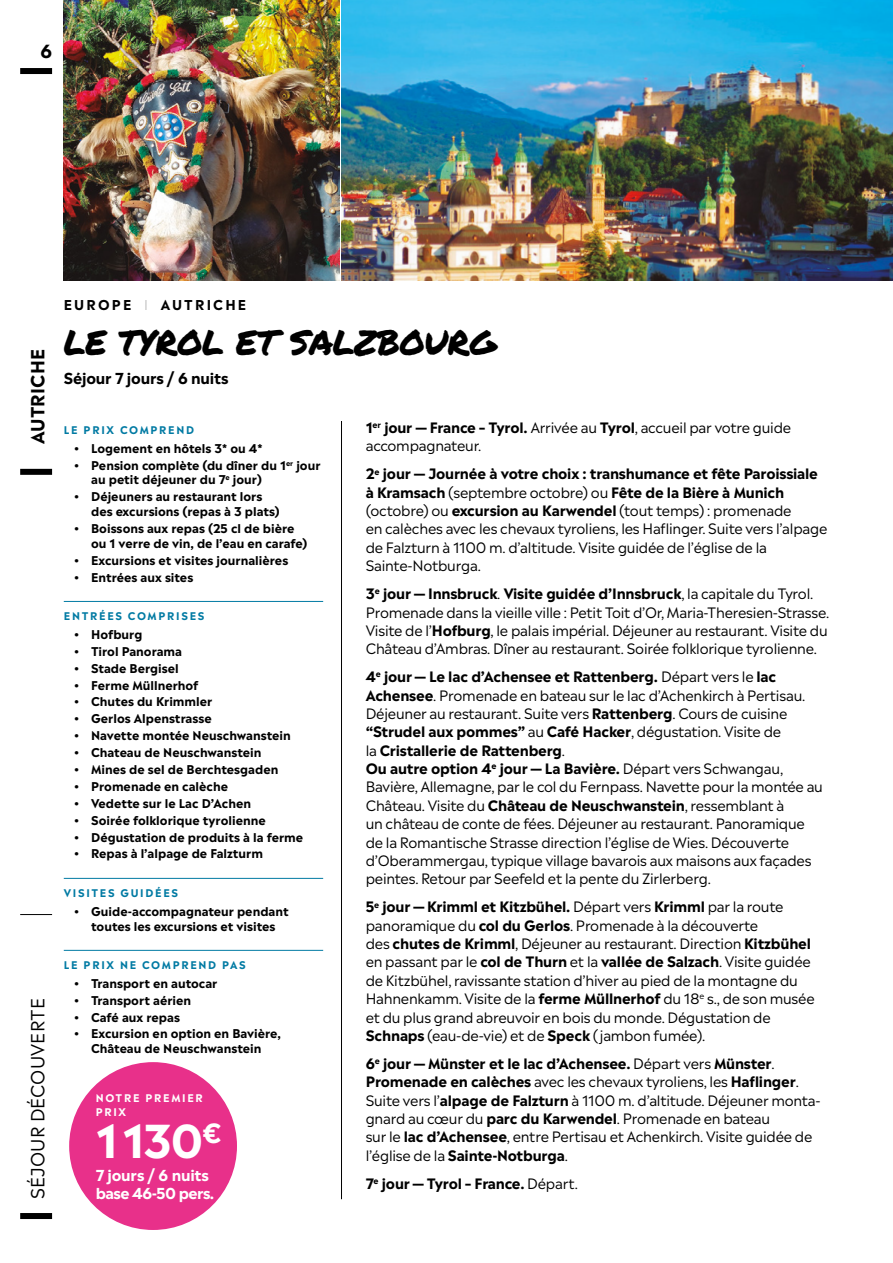
<style>
.page{position:relative;width:893px;height:1263px;background:#fff}
.page>*{position:absolute;margin:0;border:0;box-sizing:border-box;transform-origin:0 0}
.t1{font:700 45px "Madera";color:#fff}
.t2{font:34.5px "Permanent Marker";letter-spacing:-.015em;color:#000}
.t3{font:18px "Madera";letter-spacing:.01em;color:#000}
.t4{font:700 18px "Madera";letter-spacing:.01em;color:#000}
.t5{font:700 15px/18px "Madera";letter-spacing:-.025em;color:#fff}
.t6{font:700 15px "Madera";letter-spacing:-.015em;color:#000}
.t7{font:14.25px/18.3px "Madera";letter-spacing:-.015em;color:#000}
.t8{font:700 14.25px "Madera";letter-spacing:-.015em;color:#000}
.t9{font:700 13.5px "Madera";letter-spacing:.16em;color:#000}
.t10{font:700 12px/14.7px "Madera";color:#000}
.t11{font:700 10.5px "Madera";letter-spacing:.16em;color:#007aa3}
.t12{font:700 10.5px/13.5px "Madera";letter-spacing:.16em;color:#fff}
.s1{font-weight:100}
.s2{font-weight:700}
.s3{font-weight:400}
</style>
<div class="page">
<img style="left:64px;top:0;width:275px;height:281px">
<img style="left:341px;top:0;width:552px;height:281px">
<div style="left:20px;top:68px;width:32px;height:6px;background:#000"></div>
<hr style="left:20px;top:914px;width:32px;height:1px;background:#000">
<div style="left:20px;top:469px;width:32px;height:6px;background:#000"></div>
<div style="left:20px;top:1213px;width:32px;height:6px;background:#000"></div>
<div style="left:65px;top:1058px;width:176px;height:176px;background:#e8308a;border-radius:50%"></div>
<div style="left:62px;top:1054px;width:182px;height:183px;border:8px solid #fff;border-radius:50%"></div>
<hr style="left:341px;top:421px;width:1px;height:778px;background:#000">
<hr style="left:64px;top:601px;width:259px;height:1px;background:#007aa3">
<hr style="left:64px;top:878px;width:259px;height:1px;background:#007aa3">
<hr style="left:64px;top:950px;width:259px;height:1px;background:#007aa3">
<p class="t4" style="left:40px;top:36px;width:13px">6</p>
<p class="t4" style="left:22px;top:444px;width:97px;rotate:-90deg">AUTRICHE</p>
<p class="t3" style="left:22px;top:1199px;width:203px;rotate:-90deg">SÉJOUR DÉCOUVERTE</p>
<p class="t9" style="left:64px;top:293px;width:184px">EUROPE <span class="s1">I</span> AUTRICHE</p>
<h2 class="t2" style="left:64px;top:316px;width:434px">LE TYROL ET SALZBOURG</h2>
<p class="t6" style="left:64px;top:365px;width:166px">Séjour 7 jours / 6 nuits</p>
<p class="t11" style="left:64px;top:420px;width:132px">LE PRIX COMPREND</p>
<p class="t10" style="left:74px;top:439px;width:190px">• Logement en hôtels 3* ou 4*</p>
<p class="t10" style="left:91px;top:456px;width:231px;text-indent:-17px">• Pension complète (du dîner du 1<sup>er</sup> jour au petit déjeuner du 7<sup>e</sup> jour)</p>
<p class="t10" style="left:91px;top:488px;width:190px;text-indent:-17px">• Déjeuners au restaurant lors des excursions (repas à 3 plats)</p>
<p class="t10" style="left:91px;top:520px;width:218px;text-indent:-17px">• Boissons aux repas (25 cl de bière ou 1 verre de vin, de l’eau en carafe)</p>
<p class="t10" style="left:74px;top:551px;width:216px">• Excursions et visites journalières</p>
<p class="t10" style="left:74px;top:568px;width:121px">• Entrées aux sites</p>
<p class="t11" style="left:64px;top:606px;width:142px">ENTRÉES COMPRISES</p>
<p class="t10" style="left:74px;top:625px;width:70px">• Hofburg</p>
<p class="t10" style="left:74px;top:642px;width:109px">• Tirol Panorama</p>
<p class="t10" style="left:74px;top:659px;width:106px">• Stade Bergisel</p>
<p class="t10" style="left:74px;top:676px;width:125px">• Ferme Müllnerhof</p>
<p class="t10" style="left:74px;top:693px;width:140px">• Chutes du Krimmler</p>
<p class="t10" style="left:74px;top:710px;width:139px">• Gerlos Alpenstrasse</p>
<p class="t10" style="left:74px;top:727px;width:218px">• Navette montée Neuschwanstein</p>
<p class="t10" style="left:74px;top:744px;width:189px">• Chateau de Neuschwanstein</p>
<p class="t10" style="left:74px;top:760px;width:206px">• Mines de sel de Berchtesgaden</p>
<p class="t10" style="left:74px;top:777px;width:156px">• Promenade en calèche</p>
<p class="t10" style="left:74px;top:794px;width:179px">• Vedette sur le Lac D’Achen</p>
<p class="t10" style="left:74px;top:811px;width:193px">• Soirée folklorique tyrolienne</p>
<p class="t10" style="left:74px;top:828px;width:231px">• Dégustation de produits à la ferme</p>
<p class="t10" style="left:74px;top:845px;width:190px">• Repas à l’alpage de Falzturm</p>
<p class="t11" style="left:64px;top:883px;width:116px">VISITES GUIDÉES</p>
<p class="t10" style="left:74px;top:902px;width:216px;text-align:center">• Guide-accompagnateur pendant toutes les excursions et visites</p>
<p class="t11" style="left:64px;top:955px;width:183px">LE PRIX NE COMPREND PAS</p>
<p class="t10" style="left:74px;top:974px;width:145px">• Transport en autocar</p>
<p class="t10" style="left:74px;top:991px;width:119px">• Transport aérien</p>
<p class="t10" style="left:74px;top:1008px;width:107px">• Café aux repas</p>
<p class="t10" style="left:74px;top:1025px;width:208px;text-align:center">• Excursion en option en Bavière,<br>Château de Neuschwanstein</p>
<p class="t7" style="left:366px;top:417px;width:427px"><span class="s2">1</span><sup>er</sup> <span class="s2">jour — France – Tyrol.</span> Arrivée au <span class="s2">Tyrol</span>, accueil par votre guide accompagnateur.</p>
<p class="t7" style="left:366px;top:463px;width:463px"><span class="s2">2</span><sup>e</sup> <span class="s2">jour — Journée à votre choix : transhumance et fête Paroissiale à Kramsach</span> (septembre octobre) ou <span class="s2">Fête de la Bière à Munich </span>(octobre) ou <span class="s2">excursion au Karwendel</span> (tout temps) : promenade<br>en calèches avec les chevaux tyroliens, les Haflinger. Suite vers l’alpage de Falzturn à 1100 m. d’altitude. Visite guidée de l’église de la Sainte-Notburga.</p>
<p class="t7" style="left:366px;top:583px;width:465px"><span class="s2">3</span><sup>e</sup> <span class="s2">jour — Innsbruck</span>. <span class="s2">Visite guidée d’Innsbruck</span>, la capitale du Tyrol.<br>Promenade dans la vieille ville : Petit Toit d’Or, Maria-Theresien-Strasse.<br>Visite de l’<span class="s2">Hofburg</span>, le palais impérial. Déjeuner au restaurant. Visite du Château d’Ambras. Dîner au restaurant. Soirée folklorique tyrolienne.</p>
<p class="t7" style="left:366px;top:666px;width:459px"><span class="s2">4</span><sup>e</sup> <span class="s2">jour — Le lac d’Achensee et Rattenberg.</span> Départ vers le <span class="s2">lac Achensee</span>. Promenade en bateau sur le lac d’Achenkirch à Pertisau.<br>Déjeuner au restaurant. Suite vers <span class="s2">Rattenberg</span>. Cours de cuisine <span class="s2">“Strudel aux pommes”</span> au <span class="s2">Café Hacker</span>, dégustation. Visite de<br>la <span class="s2">Cristallerie de Rattenberg</span>.<br><span class="s2">Ou autre option 4</span><sup>e</sup> <span class="s2">jour — La Bavière.</span> Départ vers Schwangau, Bavière, Allemagne, par le col du Fernpass. Navette pour la montée au Château. Visite du <span class="s2">Château de Neuschwanstein</span>, ressemblant à<br>un château de conte de fées. Déjeuner au restaurant. Panoramique de la Romantische Strasse direction l’église de Wies. Découverte d’Oberammergau, typique village bavarois aux maisons aux façades peintes. Retour par Seefeld et la pente du Zirlerberg.</p>
<p class="t7" style="left:366px;top:896px;width:451px"><span class="s2">5</span><sup>e</sup> <span class="s2">jour — Krimml et Kitzbühel.</span> Départ vers <span class="s2">Krimml</span> par la route panoramique du <span class="s2">col du Gerlos</span>. Promenade à la découverte<br>des <span class="s2">chutes de Krimml</span>, Déjeuner au restaurant. Direction <span class="s2">Kitzbühel </span>en passant par le <span class="s2">col de Thurn</span> et la <span class="s2">vallée de Salzach</span>. Visite guidée de Kitzbühel, ravissante station d’hiver au pied de la montagne du Hahnenkamm. Visite de la <span class="s2">ferme Müllnerhof</span> du 18<sup>e</sup> s., de son musée et du plus grand abreuvoir en bois du monde. Dégustation de <span class="s2">Schnaps</span> (eau-de-vie) et de <span class="s2">Speck</span> (jambon fumée).</p>
<p class="t7" style="left:366px;top:1052px;width:456px"><span class="s2">6</span><sup>e</sup> <span class="s2">jour — Münster et le lac d’Achensee.</span> Départ vers <span class="s2">Münster</span>.<br><span class="s2">Promenade en calèches</span> avec les chevaux tyroliens, les <span class="s2">Haflinger</span>.<br>Suite vers l’<span class="s2">alpage de Falzturn</span> à 1100 m. d’altitude. Déjeuner monta&shy;gnard au cœur du <span class="s2">parc du Karwendel</span>. Promenade en bateau<br>sur le <span class="s2">lac d’Achensee</span>, entre Pertisau et Achenkirch. Visite guidée de l’église de la <span class="s2">Sainte-Notburga</span>.</p>
<p class="t8" style="left:366px;top:1171px;width:214px">7<sup>e</sup> jour — Tyrol – France. <span class="s3">Départ.</span></p>
<p class="t12" style="left:96px;top:1090px;width:109px">NOTRE PREMIER<br>PRIX</p>
<h1 class="t1" style="left:96px;top:1102px;width:127px">1 130<sup>€</sup></h1>
<p class="t5" style="left:96px;top:1164px;width:120px">7 jours / 6 nuits base 46-50 pers.</p>
</div>
